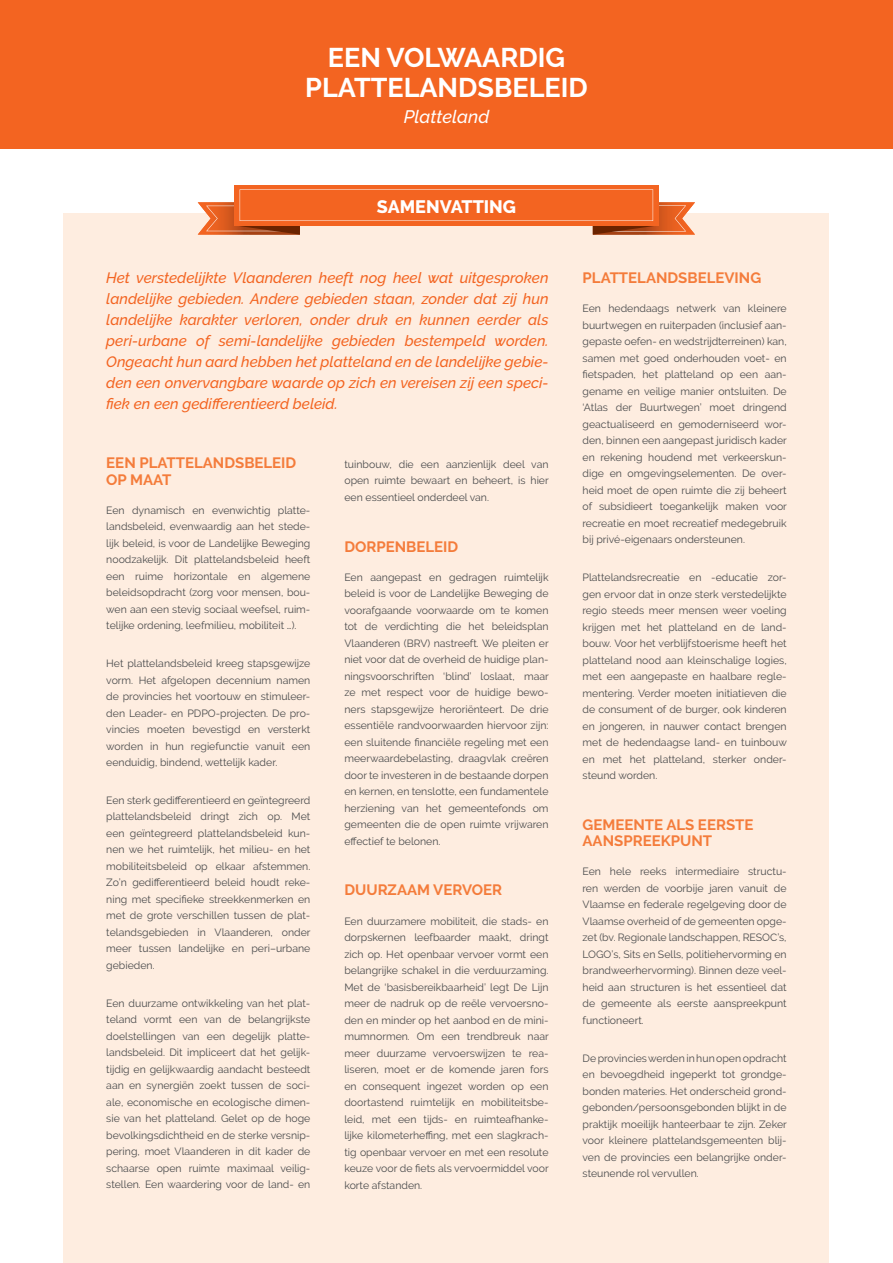
<style>
.page{position:relative;width:893px;height:1263px;background:#fff}
.page>*{position:absolute;margin:0;border:0;box-sizing:border-box;transform-origin:0 0}
.t1{font:700 27px/30px "Raleway";color:#fff;text-align:center}
.t2{font:800 18px "Raleway";color:#fff}
.t3{font:italic 500 18px "Raleway";color:#fff}
.t4{font:italic 500 15px/21px "Raleway";color:#f36421;text-align:justify}
.t5{font:700 15px/16.5px "Raleway";color:#f47c3b}
.t6{font:10.5px/16.5px "Raleway";color:#4b4c4d;text-align:justify}
</style>
<div class="page">
<div style="left:64px;top:214px;width:765px;height:1049px;background:#feede0"></div>
<div style="left:234px;top:185px;width:424px;height:40px;background:#f36421"></div>
<svg style="left:198px;top:189px;width:497px;height:46px"></svg>
<div style="left:0;top:0;width:893px;height:149px;background:#f36421"></div>
<h1 class="t1" style="left:305px;top:42px;width:284px">EEN VOLWAARDIG<br>PLATTELANDSBELEID</h1>
<h2 class="t3" style="left:404px;top:107px;width:87px">Platteland</h2>
<h2 class="t2" style="left:377px;top:197px;width:141px">SAMENVATTING</h2>
<p class="t4" style="left:106px;top:267px;width:444px">Het verstedelijkte Vlaanderen heeft nog heel wat uitgesproken landelijke gebieden. Andere gebieden staan, zonder dat zij hun landelijke karakter verloren, onder druk en kunnen eerder als peri-urbane of semi-landelijke gebieden bestempeld worden.<br>Ongeacht hun aard hebben het platteland en de landelijke gebie&shy;den een onvervangbare waarde op zich en vereisen zij een speci&shy;fiek en een gedifferentieerd beleid.</p>
<h3 class="t5" style="left:106px;top:455px;width:192px">EEN PLATTELANDSBELEID<br>OP MAAT</h3>
<p class="t6" style="left:106px;top:502px;width:206px">Een dynamisch en evenwichtig platte&shy;landsbeleid, evenwaardig aan het stede&shy;lijk beleid, is voor de Landelijke Beweging noodzakelijk. Dit plattelandsbeleid heeft een ruime horizontale en algemene beleidsopdracht (zorg voor mensen, bou&shy;wen aan een stevig sociaal weefsel, ruim&shy;telijke ordening, leefmilieu, mobiliteit …).</p>
<p class="t6" style="left:106px;top:655px;width:206px">Het plattelandsbeleid kreeg stapsgewijze vorm. Het afgelopen decennium namen de provincies het voortouw en stimuleer&shy;den Leader- en PDPO-projecten. De pro&shy;vincies moeten bevestigd en versterkt worden in hun regiefunctie vanuit een eenduidig, bindend, wettelijk kader.</p>
<p class="t6" style="left:106px;top:792px;width:206px">Een sterk gedifferentieerd en geïntegreerd plattelandsbeleid dringt zich op. Met een geïntegreerd plattelandsbeleid kun&shy;nen we het ruimtelijk, het milieu- en het mobiliteitsbeleid op elkaar afstemmen.<br>Zo’n gedifferentieerd beleid houdt reke&shy;ning met specifieke streekkenmerken en met de grote verschillen tussen de plat&shy;telandsgebieden in Vlaanderen, onder meer tussen landelijke en peri–urbane gebieden.</p>
<p class="t6" style="left:106px;top:995px;width:206px">Een duurzame ontwikkeling van het plat&shy;teland vormt een van de belangrijkste doelstellingen van een degelijk platte&shy;landsbeleid. Dit impliceert dat het gelijk&shy;tijdig en gelijkwaardig aandacht besteedt aan en synergiën zoekt tussen de soci&shy;ale, economische en ecologische dimen&shy;sie van het platteland. Gelet op de hoge bevolkingsdichtheid en de sterke versnip&shy;pering, moet Vlaanderen in dit kader de schaarse open ruimte maximaal veilig&shy;stellen. Een waardering voor de land- en</p>
<p class="t6" style="left:344px;top:456px;width:206px">tuinbouw, die een aanzienlijk deel van open ruimte bewaart en beheert, is hier een essentieel onderdeel van.</p>
<h3 class="t5" style="left:344px;top:538px;width:115px">DORPENBELEID</h3>
<p class="t6" style="left:344px;top:569px;width:206px">Een aangepast en gedragen ruimtelijk beleid is voor de Landelijke Beweging de voorafgaande voorwaarde om te komen tot de verdichting die het beleidsplan Vlaanderen (BRV) nastreeft. We pleiten er niet voor dat de overheid de huidige plan&shy;ningsvoorschriften ‘blind’ loslaat, maar ze met respect voor de huidige bewo&shy;ners stapsgewijze heroriënteert. De drie essentiële randvoorwaarden hiervoor zijn: een sluitende financiële regeling met een meerwaardebelasting, draagvlak creëren door te investeren in de bestaande dorpen en kernen, en tenslotte, een fundamentele herziening van het gemeentefonds om gemeenten die de open ruimte vrijwaren effectief te belonen.</p>
<h3 class="t5" style="left:344px;top:882px;width:159px">DUURZAAM VERVOER</h3>
<p class="t6" style="left:344px;top:913px;width:206px">Een duurzamere mobiliteit, die stads- en dorpskernen leefbaarder maakt, dringt zich op. Het openbaar vervoer vormt een belangrijke schakel in die verduurzaming.<br>Met de ‘basisbereikbaarheid’ legt De Lijn meer de nadruk op de reële vervoersno&shy;den en minder op het aanbod en de mini&shy;mumnormen. Om een trendbreuk naar meer duurzame vervoerswijzen te rea&shy;liseren, moet er de komende jaren fors en consequent ingezet worden op een doortastend ruimtelijk en mobiliteitsbe&shy;leid, met een tijds- en ruimteafhanke&shy;lijke kilometerheffing, met een slagkrach&shy;tig openbaar vervoer en met een resolute keuze voor de fiets als vervoermiddel voor korte afstanden.</p>
<h3 class="t5" style="left:583px;top:270px;width:180px">PLATTELANDSBELEVING</h3>
<p class="t6" style="left:583px;top:300px;width:206px">Een hedendaags netwerk van kleinere buurtwegen en ruiterpaden (inclusief aan&shy;gepaste oefen- en wedstrijdterreinen) kan, samen met goed onderhouden voet- en fietspaden, het platteland op een aan&shy;gename en veilige manier ontsluiten. De ‘Atlas der Buurtwegen’ moet dringend geactualiseerd en gemoderniseerd wor&shy;den, binnen een aangepast juridisch kader en rekening houdend met verkeerskun&shy;dige en omgevingselementen. De over&shy;heid moet de open ruimte die zij beheert of subsidieert toegankelijk maken voor recreatie en moet recreatief medegebruik bij privé-eigenaars ondersteunen.</p>
<p class="t6" style="left:583px;top:569px;width:206px">Plattelandsrecreatie en -educatie zor&shy;gen ervoor dat in onze sterk verstedelijkte regio steeds meer mensen weer voeling krijgen met het platteland en de land&shy;bouw. Voor het verblijfstoerisme heeft het platteland nood aan kleinschalige logies, met een aangepaste en haalbare regle&shy;mentering. Verder moeten initiatieven die de consument of de burger, ook kinderen en jongeren, in nauwer contact brengen met de hedendaagse land- en tuinbouw en met het platteland, sterker onder&shy;steund worden.</p>
<h3 class="t5" style="left:583px;top:816px;width:172px">GEMEENTE ALS EERSTE<br>AANSPREEKPUNT</h3>
<p class="t6" style="left:583px;top:863px;width:206px">Een hele reeks intermediaire structu&shy;ren werden de voorbije jaren vanuit de Vlaamse en federale regelgeving door de Vlaamse overheid of de gemeenten opge&shy;zet (bv. Regionale landschappen, RESOC’s, LOGO’s, Sits en Sells, politiehervorming en brandweerhervorming). Binnen deze veel&shy;heid aan structuren is het essentieel dat de gemeente als eerste aanspreekpunt functioneert.</p>
<p class="t6" style="left:583px;top:1050px;width:206px">De provincies werden in hun open opdracht en bevoegdheid ingeperkt tot grondge&shy;bonden materies. Het onderscheid grond&shy;gebonden/persoonsgebonden blijkt in de praktijk moeilijk hanteerbaar te zijn. Zeker voor kleinere plattelandsgemeenten blij&shy;ven de provincies een belangrijke onder&shy;steunende rol vervullen.</p>
</div>
